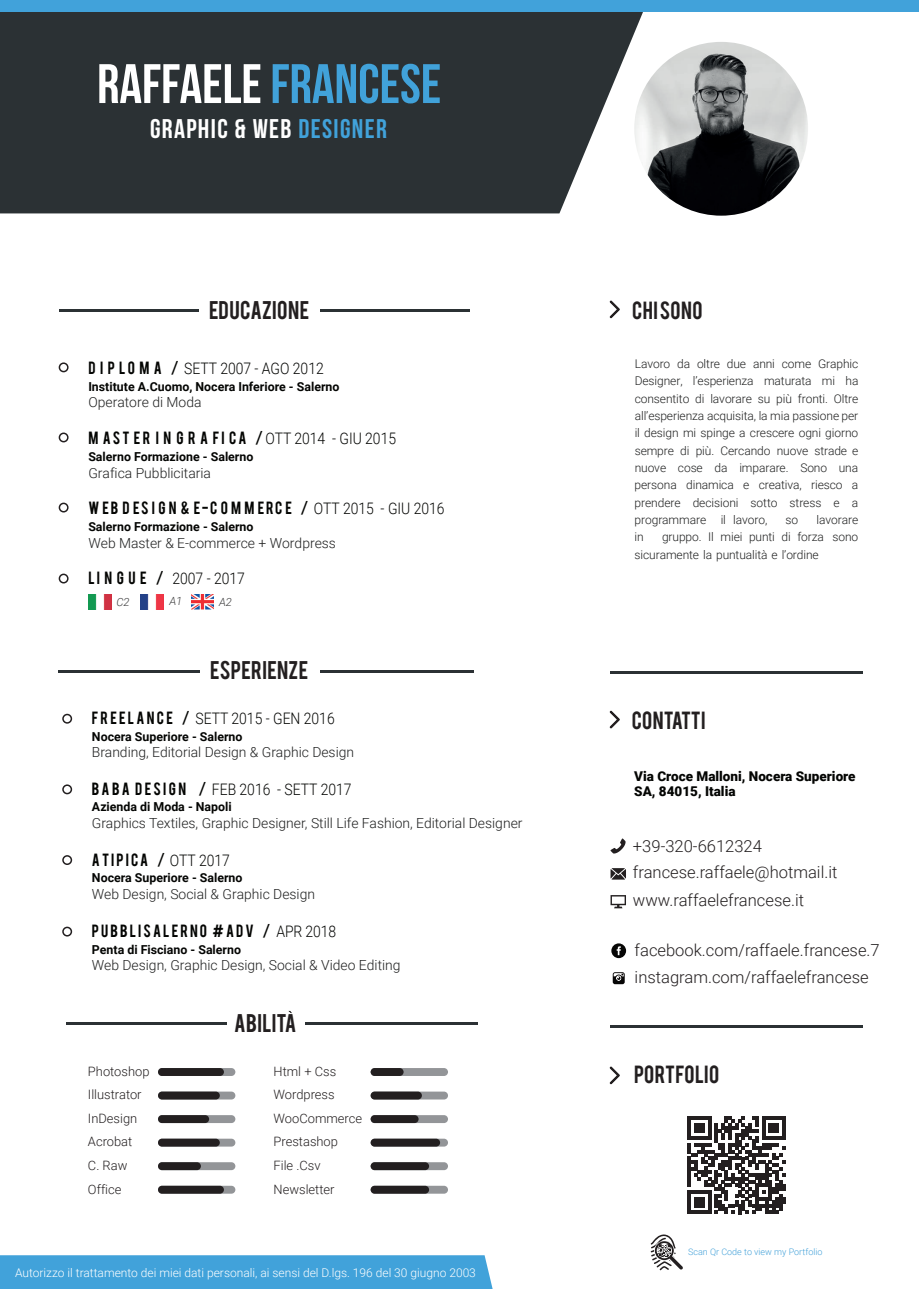
<style>
.page{position:relative;width:919px;height:1289px;background:#fff}
.page>*{position:absolute;margin:0;border:0;box-sizing:border-box;transform-origin:0 0}
.t1{font:55.5px "Bebas Neue";color:#fff}
.t2{font:27px "Bebas Neue";letter-spacing:.05em;color:#fff}
.t3{font:20.1px "Bebas";letter-spacing:.02em;color:#231f20}
.t4{font:19.5px "Bebas";letter-spacing:.015em;color:#231f20}
.t5{font:300 16.5px "Roboto";color:#231f20}
.t6{font:300 15.9px "Roboto";color:#040503;scale:.88 1}
.t7{font:300 13.95px "Roboto";color:#1f2020}
.t8{font:13.95px "Bebas";letter-spacing:.15em;color:#040503}
.t9{font:900 13.5px/15.3px "Roboto";color:#040503}
.t10{font:300 12.9px/23.5px "Roboto";color:#231f20}
.t11{font:700 12.3px "Roboto";color:#040503}
.t12{font:300 12px/17.4px "Roboto";letter-spacing:-.01em;color:#1f2020;text-align:justify}
.t13{font:300 12px "Roboto";color:#fff}
.t14{font:italic 300 11.25px "Roboto";color:#3e3e3f}
.t15{font:300 9px "Roboto";color:#43a1d9}
.s1{color:#41a2da}
.s2{font-family:"Bebas";font-weight:400;font-size:13.95px}
.s3{font-family:"Roboto";font-weight:300;font-size:15.9px}
</style>
<div class="page">
<div style="left:0;top:1255px;width:492px;height:33px;background:#41a2da"></div>
<div style="left:0;top:11px;width:648px;height:202px;background:#2b3134"></div>
<img style="left:634px;top:42px;width:174px;height:174px;border-radius:87px">
<div style="left:0;top:0;width:918px;height:11px;background:#41a2da"></div>
<svg style="left:610px;top:895px;width:16px;height:13px"></svg>
<svg style="left:610px;top:868px;width:16px;height:11px"></svg>
<svg style="left:610px;top:838px;width:15px;height:15px"></svg>
<svg style="left:612px;top:972px;width:12px;height:12px"></svg>
<svg style="left:611px;top:943px;width:15px;height:15px"></svg>
<svg style="left:609px;top:300px;width:11px;height:19px"></svg>
<hr style="left:610px;top:671px;width:252px;height:2px;background:#2b3134">
<svg style="left:609px;top:710px;width:11px;height:19px"></svg>
<hr style="left:610px;top:1025px;width:252px;height:2px;background:#2b3134">
<svg style="left:609px;top:1066px;width:11px;height:19px"></svg>
<svg style="left:687px;top:1116px;width:98px;height:98px"></svg>
<svg style="left:650px;top:1234px;width:32px;height:36px"></svg>
<hr style="left:59px;top:310px;width:140px;height:2px;background:#2b3134">
<hr style="left:320px;top:310px;width:150px;height:2px;background:#2b3134">
<div style="left:59px;top:362px;width:10px;height:10px;border:2px solid #231f20;border-radius:50%"></div>
<div style="left:59px;top:432px;width:10px;height:10px;border:2px solid #231f20;border-radius:50%"></div>
<div style="left:59px;top:502px;width:10px;height:10px;border:2px solid #231f20;border-radius:50%"></div>
<img style="left:88px;top:594px;width:23px;height:15px">
<img style="left:141px;top:594px;width:23px;height:15px">
<img style="left:191px;top:594px;width:23px;height:15px">
<div style="left:59px;top:573px;width:10px;height:10px;border:2px solid #231f20;border-radius:50%"></div>
<hr style="left:58px;top:670px;width:142px;height:2px;background:#2b3134">
<hr style="left:320px;top:670px;width:154px;height:2px;background:#2b3134">
<div style="left:62px;top:713px;width:10px;height:10px;border:2px solid #231f20;border-radius:50%"></div>
<div style="left:62px;top:784px;width:10px;height:10px;border:2px solid #231f20;border-radius:50%"></div>
<div style="left:62px;top:855px;width:10px;height:10px;border:2px solid #231f20;border-radius:50%"></div>
<div style="left:158px;top:1068px;width:77px;height:8px;background:#939598;border-radius:4px"></div>
<div style="left:158px;top:1068px;width:66px;height:8px;background:#231f20;border-radius:4px"></div>
<div style="left:158px;top:1091px;width:77px;height:8px;background:#939598;border-radius:4px"></div>
<div style="left:158px;top:1091px;width:62px;height:8px;background:#231f20;border-radius:4px"></div>
<div style="left:158px;top:1115px;width:77px;height:8px;background:#939598;border-radius:4px"></div>
<div style="left:158px;top:1115px;width:51px;height:8px;background:#231f20;border-radius:4px"></div>
<div style="left:158px;top:1138px;width:77px;height:8px;background:#939598;border-radius:4px"></div>
<div style="left:158px;top:1138px;width:62px;height:8px;background:#231f20;border-radius:4px"></div>
<div style="left:158px;top:1162px;width:77px;height:8px;background:#939598;border-radius:4px"></div>
<div style="left:158px;top:1162px;width:43px;height:8px;background:#231f20;border-radius:4px"></div>
<div style="left:158px;top:1185px;width:77px;height:8px;background:#939598;border-radius:4px"></div>
<div style="left:158px;top:1185px;width:66px;height:8px;background:#231f20;border-radius:4px"></div>
<div style="left:370px;top:1068px;width:78px;height:8px;background:#939598;border-radius:4px"></div>
<div style="left:370px;top:1068px;width:33px;height:8px;background:#231f20;border-radius:4px"></div>
<div style="left:370px;top:1091px;width:78px;height:8px;background:#939598;border-radius:4px"></div>
<div style="left:370px;top:1091px;width:52px;height:8px;background:#231f20;border-radius:4px"></div>
<div style="left:370px;top:1115px;width:78px;height:8px;background:#939598;border-radius:4px"></div>
<div style="left:370px;top:1115px;width:48px;height:8px;background:#231f20;border-radius:4px"></div>
<div style="left:370px;top:1138px;width:78px;height:8px;background:#939598;border-radius:4px"></div>
<div style="left:370px;top:1138px;width:70px;height:8px;background:#231f20;border-radius:4px"></div>
<div style="left:370px;top:1162px;width:78px;height:8px;background:#939598;border-radius:4px"></div>
<div style="left:370px;top:1162px;width:59px;height:8px;background:#231f20;border-radius:4px"></div>
<div style="left:370px;top:1185px;width:78px;height:8px;background:#939598;border-radius:4px"></div>
<div style="left:370px;top:1185px;width:59px;height:8px;background:#231f20;border-radius:4px"></div>
<hr style="left:67px;top:1022px;width:160px;height:3px;background:#2b3134">
<hr style="left:304px;top:1022px;width:173px;height:3px;background:#2b3134">
<div style="left:62px;top:926px;width:10px;height:10px;border:2px solid #231f20;border-radius:50%"></div>
<h1 class="t1" style="left:97px;top:53px;width:345px">RAFFAELE <span class="s1">FRANCESE</span></h1>
<h2 class="t2" style="left:150px;top:114px;width:238px">GRAPHIC &amp; WEB <span class="s1">DESIGNER</span></h2>
<h3 class="t3" style="left:209px;top:295px;width:102px">EDUCAZIONE</h3>
<h3 class="t6" style="left:88px;top:357px;width:269px"><span class="s2">D I P L O M A /</span> SETT 2007 - AGO 2012</h3>
<p class="t11" style="left:88px;top:378px;width:252px">Institute A.Cuomo, Nocera Inferiore - Salerno</p>
<p class="t7" style="left:88px;top:393px;width:115px">Operatore di Moda</p>
<p class="t8" style="left:88px;top:428px;width:309px">M AST ER I N G R A FI CA /<span class="s3">OTT2014 - GIU 2015</span></p>
<p class="t11" style="left:88px;top:448px;width:166px">Salerno Formazione - Salerno</p>
<p class="t7" style="left:88px;top:463px;width:124px">Grafica Pubblicitaria</p>
<p class="t8" style="left:88px;top:498px;width:358px">W EB D ES I G N &amp; E-C O M M ERC E / <span class="s3">OTT 2015 - GIU 2016</span></p>
<p class="t11" style="left:88px;top:518px;width:167px">Salerno Formazione - Salerno</p>
<p class="t7" style="left:88px;top:533px;width:249px">Web Master &amp; E-commerce + Wordpress</p>
<h3 class="t6" style="left:88px;top:567px;width:179px"><span class="s2">L I N G U E /</span> 2007 - 2017</h3>
<p class="t14" style="left:116px;top:594px;width:15px">C2</p>
<p class="t14" style="left:169px;top:593px;width:14px">A1</p>
<p class="t14" style="left:219px;top:594px;width:14px">A2</p>
<h3 class="t3" style="left:210px;top:655px;width:100px">ESPERIENZE</h3>
<h3 class="t6" style="left:92px;top:707px;width:277px"><span class="s2">F R EE L A N C E /</span> SETT 2015 - GEN 2016</h3>
<p class="t11" style="left:92px;top:727px;width:152px">Nocera Superiore - Salerno</p>
<p class="t7" style="left:92px;top:742px;width:264px">Branding, Editorial Design &amp; Graphic Design</p>
<h3 class="t6" style="left:92px;top:778px;width:296px"><span class="s2">B A BA D E S I G N /</span> FEB 2016 - SETT 2017</h3>
<p class="t11" style="left:92px;top:798px;width:141px">Azienda di Moda - Napoli</p>
<p class="t7" style="left:92px;top:813px;width:432px">Graphics Textiles, Graphic Designer, Still Life Fashion, Editorial Designer</p>
<p class="t8" style="left:92px;top:849px;width:139px">ATIPICA / <span class="s3">OTT 2017</span></p>
<p class="t11" style="left:92px;top:869px;width:152px">Nocera Superiore - Salerno</p>
<p class="t7" style="left:92px;top:884px;width:224px">Web Design, Social &amp; Graphic Design</p>
<p class="t8" style="left:92px;top:920px;width:246px">PUBBLISALERNO #ADV / <span class="s3">APR 2018</span></p>
<p class="t11" style="left:92px;top:940px;width:151px">Penta di Fisciano - Salerno</p>
<p class="t7" style="left:92px;top:955px;width:310px">Web Design, Graphic Design, Social &amp; Video Editing</p>
<h3 class="t3" style="left:234px;top:1008px;width:64px">ABILITA</h3>
<p class="t10" style="left:88px;top:1058px;width:63px">Photoshop<br>Illustrator<br>InDesign<br>Acrobat<br>C. Raw<br>Office</p>
<p class="t10" style="left:273px;top:1058px;width:90px">Html + Css<br>Wordpress<br>WooCommerce<br>Prestashop<br>File .Csv<br>Newsletter</p>
<p class="t13" style="left:15px;top:1264px;width:462px">Autorizzo il trattamento dei miei dati personali, ai sensi del D.lgs. 196 del 30 giugno 2003</p>
<h3 class="t4" style="left:632px;top:296px;width:72px">CHISONO</h3>
<p class="t12" style="left:634px;top:354px;width:225px">Lavoro da oltre due anni come Graphic Designer, l’esperienza maturata mi ha consentito di lavorare su più fronti. Oltre all’esperienza acquisita, la mia passione per il design mi spinge a crescere ogni giorno sempre di più. Cercando nuove strade e nuove cose da imparare. Sono una persona dinamica e creativa, riesco a prendere decisioni sotto stress e a programmare il lavoro,</p>
<p class="t12" style="left:785px;top:510px;width:14px">so</p>
<p class="t12" style="left:816px;top:510px;width:43px">lavorare</p>
<p class="t12" style="left:634px;top:528px;width:225px;text-indent:27px">gruppo. Il miei punti di forza sono sicuramente la puntualità e l’ordine</p>
<p class="t12" style="left:634px;top:528px;width:11px">in</p>
<h3 class="t4" style="left:631px;top:706px;width:75px">CONTATTI</h3>
<p class="t9" style="left:634px;top:768px;width:223px">Via Croce Malloni, Nocera Superiore<br>SA, 84015, Italia</p>
<h3 class="t5" style="left:633px;top:834px;width:130px">+39-320-6612324</h3>
<h3 class="t5" style="left:633px;top:861px;width:206px">francese.raffaele@hotmail.it</h3>
<h3 class="t5" style="left:633px;top:888px;width:172px">www.raffaelefrancese.it</h3>
<h3 class="t5" style="left:634px;top:938px;width:246px">facebook.com/raffaele.francese.7</h3>
<h3 class="t5" style="left:634px;top:965px;width:235px">instagram.com/raffaelefrancese</h3>
<h3 class="t4" style="left:634px;top:1060px;width:86px">PORTFOLIO</h3>
<p class="t15" style="left:688px;top:1245px;width:136px">Scan Qr Code to view my Portfolio</p>
</div>
